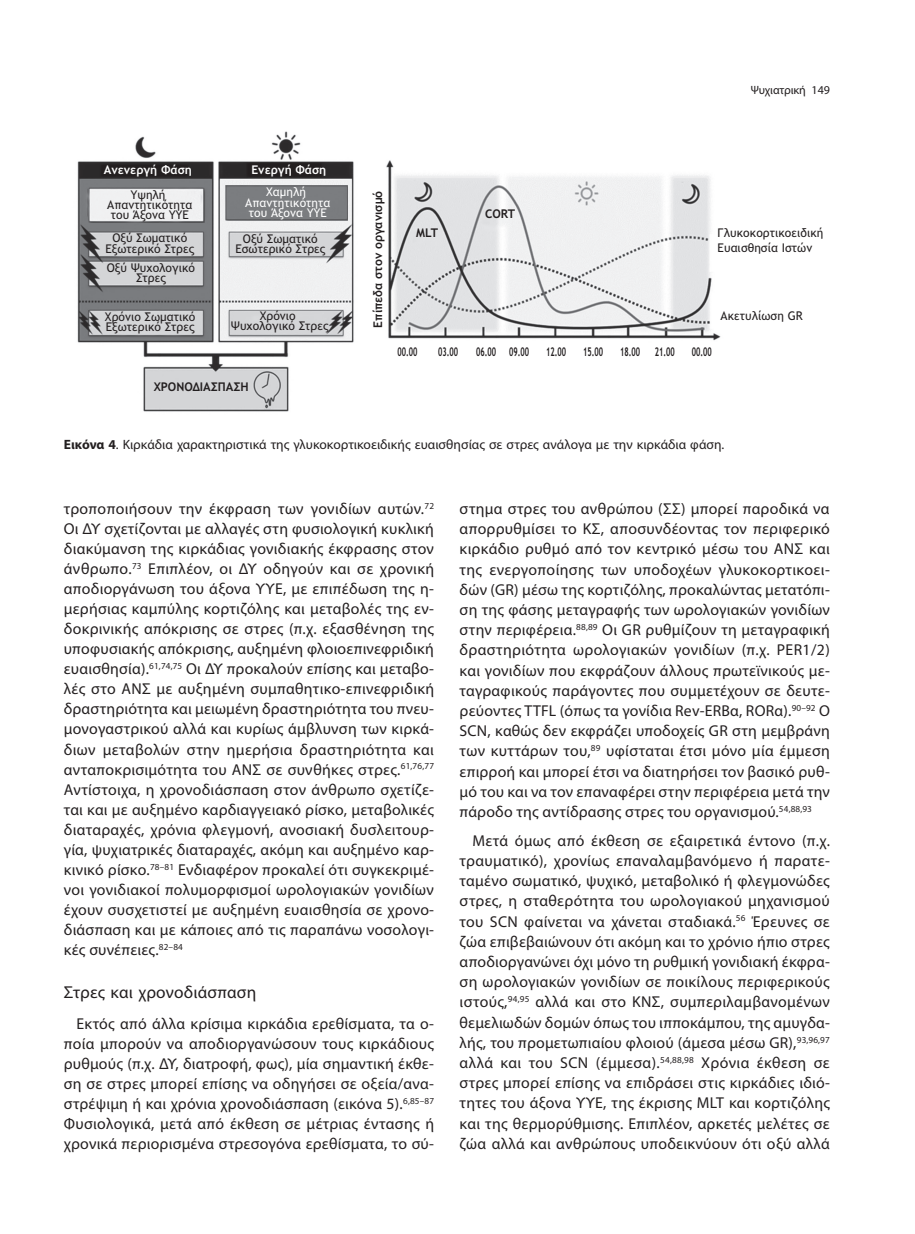
<style>
.page{position:relative;width:915px;height:1234px;background:#fff}
.page>*{position:absolute;margin:0;border:0;box-sizing:border-box;transform-origin:0 0}
.t1{font:17.25px "Myriad Pro";letter-spacing:.01em;color:#231f20}
.t2{font:15.75px/20.2px "Myriad Pro";letter-spacing:.015em;color:#231f20;text-align:justify}
.t3{font:13.5px "Myriad Pro";color:#231f20}
.t4{font:12px/10.1px "Trebuchet MS";color:#231f20;text-align:center}
.t5{font:700 12px "Trebuchet MS";color:#231f20;scale:.61 1}
.t6{font:700 12px "Trebuchet MS";color:#231f20}
.t7{font:12px/10.1px "Trebuchet MS";color:#fff;text-align:center}
.t8{font:700 12px "Trebuchet MS";color:#fff}
.t9{font:12px "Myriad Pro";letter-spacing:-.01em;color:#231f20}
.s1{font-weight:700}
</style>
<div class="page">
<img style="left:77px;top:131px;width:644px;height:281px">
<img style="left:88px;top:187px;width:117px;height:35px">
<img style="left:226px;top:186px;width:122px;height:34px">
<p class="t8" style="left:104px;top:163px;width:90px">Ανενεργή Φάση</p>
<p class="t8" style="left:251px;top:163px;width:76px">Ενεργή Φάση</p>
<p class="t4" style="left:107px;top:190px;width:87px">Υψηλή<br>Απαντητικότητα του Άξονα ΥΥΕ</p>
<p class="t7" style="left:245px;top:187px;width:87px">Χαμηλή<br>Απαντητικότητα του Άξονα ΥΥΕ</p>
<p class="t4" style="left:105px;top:233px;width:90px">Οξύ Σωματικό<br>Εξωτερικό Στρες</p>
<p class="t4" style="left:107px;top:263px;width:90px">Οξύ Ψυχολογικό<br>Στρες</p>
<p class="t4" style="left:105px;top:312px;width:92px;text-align:left">Χρόνιο Σωματικό<br>Εξωτερικό Στρες</p>
<p class="t4" style="left:231px;top:311px;width:99px">Χρόνιο<br>Ψυχολογικό Στρες</p>
<p class="t4" style="left:235px;top:234px;width:91px">Οξύ Σωματικό<br>Εσωτερικό Στρες</p>
<p class="t6" style="left:154px;top:379px;width:96px">ΧΡΟΝΟΔΙΑΣΠΑΣΗ</p>
<p class="t9" style="left:750px;top:83px;width:81px">Ψυχιατρική 149</p>
<p class="t6" style="left:370px;top:327px;width:138px;rotate:-90deg">Επίπεδα στον οργανισμό</p>
<p class="t6" style="left:416px;top:225px;width:24px">MLT</p>
<p class="t6" style="left:485px;top:206px;width:31px">CORT</p>
<p class="t4" style="left:717px;top:226px;width:107px;line-height:14.4px;text-align:left">Γλυκοκορτικοειδική<br>Ευαισθησία Ιστών</p>
<p class="t4" style="left:720px;top:311px;width:84px">Ακετυλίωση GR</p>
<p class="t5" style="left:397px;top:344px;width:34px">00.00</p>
<p class="t5" style="left:438px;top:344px;width:34px">03.00</p>
<p class="t5" style="left:476px;top:344px;width:88px">06.00 09.00</p>
<p class="t5" style="left:546px;top:344px;width:34px">12.00</p>
<p class="t5" style="left:583px;top:344px;width:34px">15.00</p>
<p class="t5" style="left:620px;top:344px;width:91px">18.00 21.00</p>
<p class="t5" style="left:691px;top:344px;width:34px">00.00</p>
<p class="t3" style="left:64px;top:436px;width:661px"><span class="s1">Εικόνα 4</span>. Κιρκάδια χαρακτηριστικά της γλυκοκορτικοειδικής ευαισθησίας σε στρες ανάλογα με την κιρκάδια φάση.</p>
<p class="t2" style="left:64px;top:498px;width:372px">τροποποιήσουν την έκφραση των γονιδίων αυτών.<sup>72<br></sup>Οι ΔΥ σχετίζονται με αλλαγές στη φυσιολογική κυκλική διακύμανση της κιρκάδιας γονιδιακής έκφρασης στον άνθρωπο.<sup>73</sup> Επιπλέον, οι ΔΥ οδηγούν και σε χρονική αποδιοργάνωση του άξονα ΥΥΕ, με επιπέδωση της η&shy;μερήσιας καμπύλης κορτιζόλης και μεταβολές της εν&shy;δοκρινικής απόκρισης σε στρες (π.χ. εξασθένηση της υποφυσιακής απόκρισης, αυξημένη φλοιοεπινεφριδική ευαισθησία).<sup>61,74,75</sup> Οι ΔΥ προκαλούν επίσης και μεταβο&shy;λές στο ΑΝΣ με αυξημένη συμπαθητικο-επινεφριδική δραστηριότητα και μειωμένη δραστηριότητα του πνευ&shy;μονογαστρικού αλλά και κυρίως άμβλυνση των κιρκά&shy;διων μεταβολών στην ημερήσια δραστηριότητα και ανταποκρισιμότητα του ΑΝΣ σε συνθήκες στρες.<sup>61,76,77<br></sup>Αντίστοιχα, η χρονοδιάσπαση στον άνθρωπο σχετίζε&shy;ται και με αυξημένο καρδιαγγειακό ρίσκο, μεταβολικές διαταραχές, χρόνια φλεγμονή, ανοσιακή δυσλειτουρ&shy;γία, ψυχιατρικές διαταραχές, ακόμη και αυξημένο καρ&shy;κινικό ρίσκο.<sup>78–81</sup> Ενδιαφέρον προκαλεί ότι συγκεκριμέ&shy;νοι γονιδιακοί πολυμορφισμοί ωρολογιακών γονιδίων έχουν συσχετιστεί με αυξημένη ευαισθησία σε χρονο&shy;διάσπαση και με κάποιες από τις παραπάνω νοσολογι&shy;κές συνέπειες.<sup>82–84</sup></p>
<p class="t1" style="left:64px;top:981px;width:194px">Στρες και χρονοδιάσπαση</p>
<p class="t2" style="left:64px;top:1012px;width:372px;text-indent:13px">Εκτός από άλλα κρίσιμα κιρκάδια ερεθίσματα, τα ο&shy;ποία μπορούν να αποδιοργανώσουν τους κιρκάδιους ρυθμούς (π.χ. ΔΥ, διατροφή, φως), μία σημαντική έκθε&shy;ση σε στρες μπορεί επίσης να οδηγήσει σε οξεία/ανα&shy;στρέψιμη ή και χρόνια χρονοδιάσπαση (εικόνα 5).<sup>6,85–87<br></sup>Φυσιολογικά, μετά από έκθεση σε μέτριας έντασης ή χρονικά περιορισμένα στρεσογόνα ερεθίσματα, το σύ-</p>
<p class="t2" style="left:459px;top:498px;width:372px">στημα στρες του ανθρώπου (ΣΣ) μπορεί παροδικά να απορρυθμίσει το ΚΣ, αποσυνδέοντας τον περιφερικό κιρκάδιο ρυθμό από τον κεντρικό μέσω του ΑΝΣ και της ενεργοποίησης των υποδοχέων γλυκοκορτικοει&shy;δών (GR) μέσω της κορτιζόλης, προκαλώντας μετατόπι&shy;ση της φάσης μεταγραφής των ωρολογιακών γονιδίων στην περιφέρεια.<sup>88,89</sup> Οι GR ρυθμίζουν τη μεταγραφική δραστηριότητα ωρολογιακών γονιδίων (π.χ. PER1/2) και γονιδίων που εκφράζουν άλλους πρωτεϊνικούς με&shy;ταγραφικούς παράγοντες που συμμετέχουν σε δευτε&shy;ρεύοντες TTFL (όπως τα γονίδια Rev-ERBα, RORα).<sup>90–92</sup> Ο SCN, καθώς δεν εκφράζει υποδοχείς GR στη μεμβράνη των κυττάρων του,<sup>89</sup> υφίσταται έτσι μόνο μία έμμεση επιρροή και μπορεί έτσι να διατηρήσει τον βασικό ρυθ&shy;μό του και να τον επαναφέρει στην περιφέρεια μετά την πάροδο της αντίδρασης στρες του οργανισμού.<sup>54,88,93</sup></p>
<p class="t2" style="left:459px;top:829px;width:372px;text-indent:13px">Μετά όμως από έκθεση σε εξαιρετικά έντονο (π.χ. τραυματικό), χρονίως επαναλαμβανόμενο ή παρατε&shy;ταμένο σωματικό, ψυχικό, μεταβολικό ή φλεγμονώδες στρες, η σταθερότητα του ωρολογιακού μηχανισμού του SCN φαίνεται να χάνεται σταδιακά.<sup>56</sup> Έρευνες σε ζώα επιβεβαιώνουν ότι ακόμη και το χρόνιο ήπιο στρες αποδιοργανώνει όχι μόνο τη ρυθμική γονιδιακή έκφρα&shy;ση ωρολογιακών γονιδίων σε ποικίλους περιφερικούς ιστούς,<sup>94,95</sup> αλλά και στο ΚΝΣ, συμπεριλαμβανομένων θεμελιωδών δομών όπως του ιπποκάμπου, της αμυγδα&shy;λής, του προμετωπιαίου φλοιού (άμεσα μέσω GR),<sup>93,96,97 </sup>αλλά και του SCN (έμμεσα).<sup>54,88,98</sup> Χρόνια έκθεση σε στρες μπορεί επίσης να επιδράσει στις κιρκάδιες ιδιό&shy;τητες του άξονα ΥΥΕ, της έκρισης MLT και κορτιζόλης και της θερμορύθμισης. Επιπλέον, αρκετές μελέτες σε ζώα αλλά και ανθρώπους υποδεικνύουν ότι οξύ αλλά</p>
</div>
